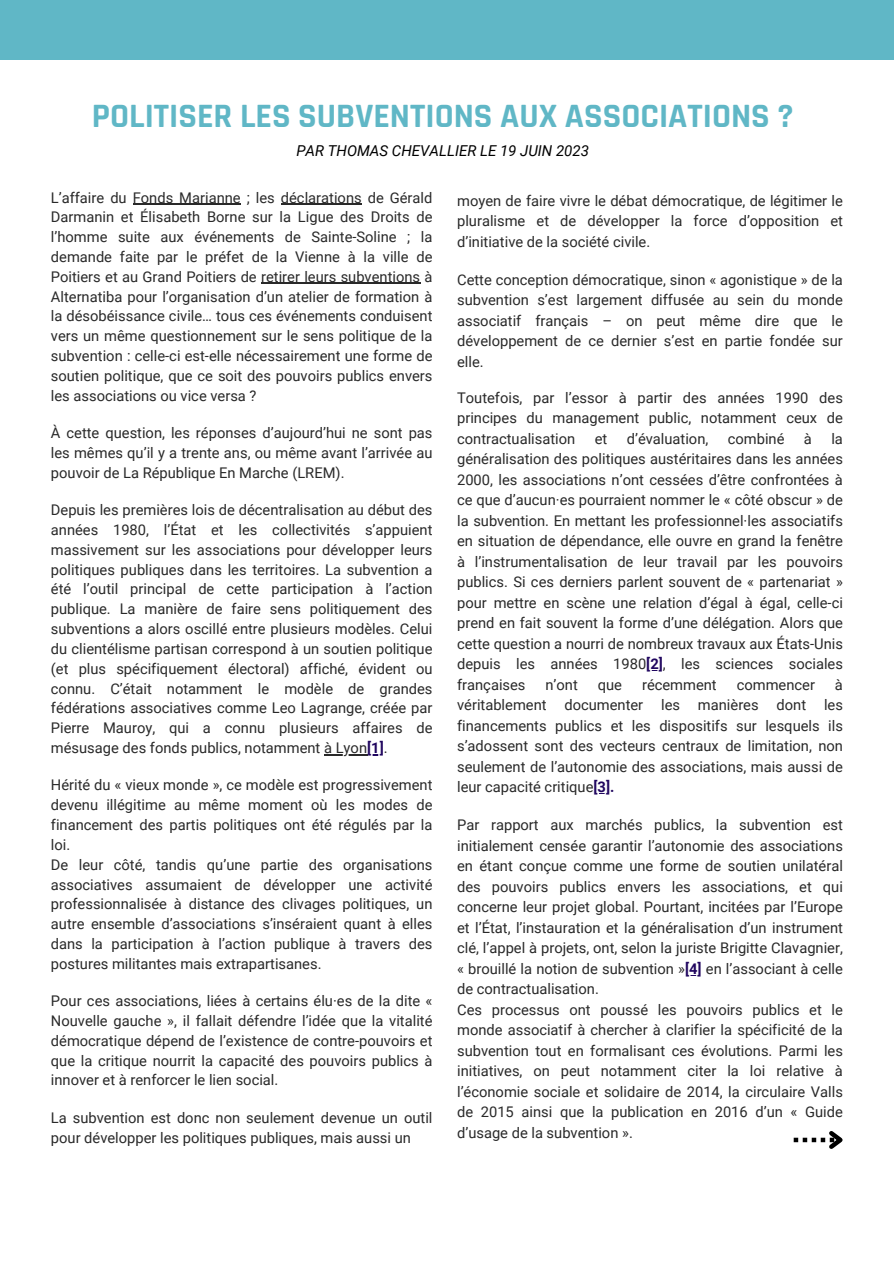
<style>
.page{position:relative;width:894px;height:1264px;background:#fff}
.page>*{position:absolute;margin:0;border:0;box-sizing:border-box;transform-origin:0 0}
.t1{font:700 34.5px "Rajdhani";color:#60b7c6}
.t2{font:italic 15px "Roboto";color:#000}
.t3{font:14.7px/20.5px "Roboto";color:#292929;text-align:justify}
.s1{font-weight:700;color:#20065f}
</style>
<div class="page">
<div style="left:0;top:0;width:893px;height:60px;background:#60b7c6"></div>
<hr style="left:133px;top:204px;width:108px;height:1px;background:#292929">
<hr style="left:281px;top:204px;width:80px;height:1px;background:#292929">
<hr style="left:261px;top:283px;width:159px;height:1px;background:#292929">
<hr style="left:324px;top:754px;width:43px;height:1px;background:#292929">
<svg style="left:793px;top:1131px;width:50px;height:18px"></svg>
<p class="t1" style="left:92px;top:95px;width:703px">POLITISER LES SUBVENTIONS AUX ASSOCIATIONS ?</p>
<p class="t2" style="left:296px;top:142px;width:294px">PAR THOMAS CHEVALLIER LE 19 JUIN 2023</p>
<p class="t3" style="left:51px;top:188px;width:383px;line-height:19.8px">L’affaire du Fonds Marianne ; les déclarations de Gérald Darmanin et Élisabeth Borne sur la Ligue des Droits de l’homme suite aux événements de Sainte-Soline ; la demande faite par le préfet de la Vienne à la ville de Poitiers et au Grand Poitiers de retirer leurs subventions à Alternatiba pour l’organisation d’un atelier de formation à la désobéissance civile… tous ces événements conduisent vers un même questionnement sur le sens politique de la subvention : celle-ci est-elle nécessairement une forme de soutien politique, que ce soit des pouvoirs publics envers les associations ou vice versa ?</p>
<p class="t3" style="left:51px;top:423px;width:383px;line-height:19.8px">À cette question, les réponses d’aujourd’hui ne sont pas les mêmes qu’il y a trente ans, ou même avant l’arrivée au pouvoir de La République En Marche (LREM).</p>
<h1 class="t3" style="left:51px;top:500px;width:383px;line-height:19.8px">Depuis les premières lois de décentralisation au début des années 1980, l’État et les collectivités s’appuient massivement sur les associations pour développer leurs politiques publiques dans les territoires. La subvention a été l’outil principal de cette participation à l’action publique. La manière de faire sens politiquement des subventions a alors oscillé entre plusieurs modèles. Celui du clientélisme partisan correspond à un soutien politique (et plus spécifiquement électoral) affiché, évident ou connu. C’était notamment le modèle de grandes fédérations associatives comme Leo Lagrange, créée par Pierre Mauroy, qui a connu plusieurs affaires de mésusage des fonds publics, notamment à Lyon<span class="s1">[1]</span>.</h1>
<p class="t3" style="left:51px;top:775px;width:383px;line-height:19.8px;text-align:left">Hérité du « vieux monde », ce modèle est progressivement devenu illégitime au même moment où les modes de financement des partis politiques ont été régulés par la loi.<br>De leur côté, tandis qu’une partie des organisations associatives assumaient de développer une activité professionnalisée à distance des clivages politiques, un autre ensemble d’associations s’inséraient quant à elles dans la participation à l’action publique à travers des postures militantes mais extrapartisanes.</p>
<p class="t3" style="left:51px;top:991px;width:383px;line-height:19.8px">Pour ces associations, liées à certains élu·es de la dite « Nouvelle gauche », il fallait défendre l’idée que la vitalité démocratique dépend de l’existence de contre-pouvoirs et que la critique nourrit la capacité des pouvoirs publics à</p>
<p class="t3" style="left:51px;top:1070px;width:229px">innover et à renforcer le lien social.</p>
<p class="t3" style="left:51px;top:1107px;width:383px;line-height:19.8px">La subvention est donc non seulement devenue un outil pour développer les politiques publiques, mais aussi un</p>
<p class="t3" style="left:457px;top:190px;width:387px">moyen de faire vivre le débat démocratique, de légitimer le pluralisme et de développer la force d’opposition et d’initiative de la société civile.</p>
<p class="t3" style="left:457px;top:269px;width:387px">Cette conception démocratique, sinon « agonistique » de la subvention s’est largement diffusée au sein du monde associatif français – on peut même dire que le développement de ce dernier s’est en partie fondée sur elle.</p>
<p class="t3" style="left:457px;top:387px;width:387px">Toutefois, par l’essor à partir des années 1990 des principes du management public, notamment ceux de contractualisation</p>
<p class="t3" style="left:457px;top:428px;width:387px;text-indent:374px">la généralisation des politiques austéritaires dans les années 2000, les associations n’ont cessées d’être confrontées à ce que d’aucun·es pourraient nommer le « côté obscur » de la subvention. En mettant les professionnel·les associatifs en situation de dépendance, elle ouvre en grand la fenêtre à l’instrumentalisation de leur travail par les pouvoirs publics. Si ces derniers parlent souvent de « partenariat » pour mettre en scène une relation d’égal à égal, celle-ci prend en fait souvent la forme d’une délégation. Alors que cette question a nourri de nombreux travaux aux États-Unis depuis les années 1980<span class="s1">[2]</span>, les sciences sociales</p>
<p class="t3" style="left:457px;top:674px;width:70px">françaises</p>
<p class="t3" style="left:545px;top:674px;width:34px">n’ont</p>
<p class="t3" style="left:597px;top:674px;width:26px">que</p>
<p class="t3" style="left:642px;top:674px;width:76px">récemment</p>
<p class="t3" style="left:736px;top:674px;width:80px">commencer</p>
<p class="t3" style="left:594px;top:428px;width:14px">et</p>
<p class="t3" style="left:626px;top:428px;width:83px">d’évaluation,</p>
<p class="t3" style="left:727px;top:428px;width:58px">combiné</p>
<p class="t3" style="left:803px;top:428px;width:9px">à</p>
<p class="t3" style="left:457px;top:674px;width:387px;text-indent:378px">à véritablement documenter les manières dont les financements publics et les dispositifs sur lesquels ils s’adossent sont des vecteurs centraux de limitation, non seulement de l’autonomie des associations, mais aussi de leur capacité critique<span class="s1">[3].</span></p>
<p class="t3" style="left:457px;top:814px;width:387px">Par rapport aux marchés publics, la subvention est initialement censée garantir l’autonomie des associations en étant conçue comme une forme de soutien unilatéral des pouvoirs publics envers les associations, et qui concerne leur projet global. Pourtant, incitées par l’Europe et l’État, l’instauration et la généralisation d’un instrument clé, l’appel à projets, ont, selon la juriste Brigitte Clavagnier, « brouillé la notion de subvention »<span class="s1">[4]</span> en l’associant à celle</p>
<p class="t3" style="left:457px;top:978px;width:387px;text-align:left">de contractualisation.<br>Ces processus ont poussé les pouvoirs publics et le monde associatif à chercher à clarifier la spécificité de la subvention tout en formalisant ces évolutions. Parmi les initiatives, on peut notamment citer la loi relative à l’économie sociale et solidaire de 2014, la circulaire Valls de 2015 ainsi que la publication en 2016 d’un « Guide d’usage de la subvention ».</p>
</div>
